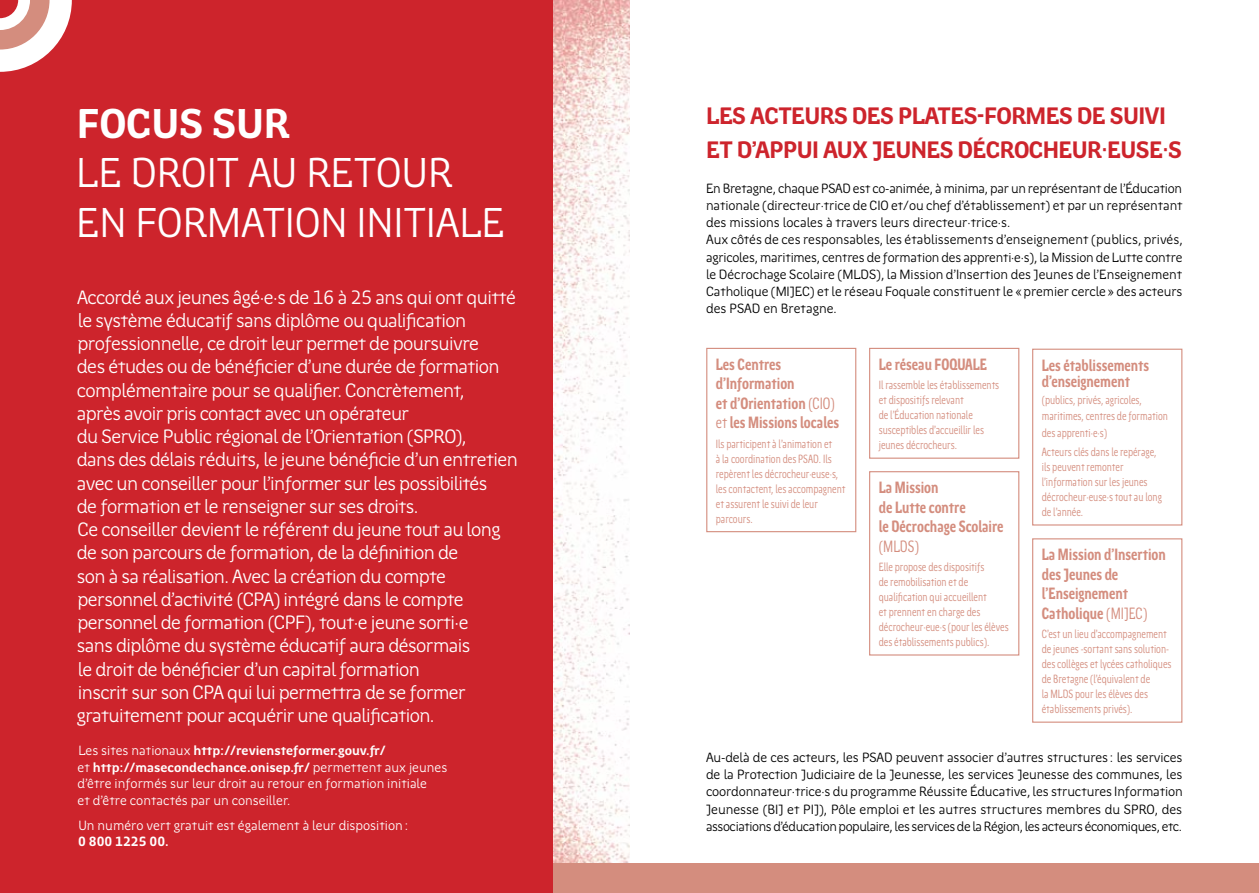
<style>
.page{position:relative;width:1259px;height:893px;background:#fff}
.page>*{position:absolute;margin:0;border:0;box-sizing:border-box;transform-origin:0 0}
.t1{font:42px/49.5px "Region Bretagne";letter-spacing:-.005em;color:#fff}
.t2{font:700 42px "Region Bretagne";letter-spacing:-.005em;color:#fff}
.t3{font:700 24px/34.5px "Region Bretagne";letter-spacing:-.025em;color:#cd242c}
.t4{font:19.5px/23.2px "Region Bretagne";letter-spacing:-.03em;color:#fff}
.t5{font:700 16.5px/19.5px "Region Bretagne Cond";color:#d48d7e}
.t6{font:16.5px "Region Bretagne Cond";color:#d48d7e}
.t7{font:13.5px/17.2px "Region Bretagne";letter-spacing:-.005em;color:#000}
.t8{font:13.5px/16.5px "Region Bretagne";color:#fff}
.t9{font:700 13.5px "Region Bretagne";color:#fff}
.t10{font:12px/15px "Region Bretagne Cond";color:#d48d7e}
.s1{font-weight:700}
.s2{font-weight:400}
</style>
<div class="page">
<img style="left:553px;top:0;width:76px;height:863px">
<div style="left:0;top:863px;width:1259px;height:30px;background:#d48d7e"></div>
<div style="left:0;top:0;width:553px;height:893px;background:#cd242c"></div>
<div style="left:706px;top:348px;width:150px;height:184px;border:1px solid #d48d7e"></div>
<div style="left:1032px;top:349px;width:150px;height:177px;border:1px solid #d48d7e"></div>
<div style="left:869px;top:348px;width:150px;height:111px;border:1px solid #d48d7e"></div>
<div style="left:869px;top:471px;width:150px;height:185px;border:1px solid #d48d7e"></div>
<div style="left:1032px;top:538px;width:150px;height:185px;border:1px solid #d48d7e"></div>
<svg style="left:0;top:0;width:72px;height:72px"></svg>
<h1 class="t2" style="left:77px;top:100px;width:214px">FOCUS SUR</h1>
<h1 class="t1" style="left:76px;top:149px;width:430px">LE DROIT AU RETOUR<br>EN FORMATION INITIALE</h1>
<p class="t4" style="left:77px;top:286px;width:442px">Accordé aux jeunes âgé·e·s de 16 à 25 ans qui ont quitté le système éducatif sans diplôme ou qualification professionnelle, ce droit leur permet de poursuivre<br>des études ou de bénéficier d’une durée de formation complémentaire pour se qualifier. Concrètement,<br>après avoir pris contact avec un opérateur<br>du Service Public régional de l’Orientation (SPRO),<br>dans des délais réduits, le jeune bénéficie d’un entretien avec un conseiller pour l’informer sur les possibilités<br>de formation et le renseigner sur ses droits.<br>Ce conseiller devient le référent du jeune tout au long de son parcours de formation, de la définition de<br>son à sa réalisation. Avec la création du compte personnel d’activité (CPA) intégré dans le compte personnel de formation (CPF), tout·e jeune sorti·e<br>sans diplôme du système éducatif aura désormais<br>le droit de bénéficier d’un capital formation<br>inscrit sur son CPA qui lui permettra de se former gratuitement pour acquérir une qualification.</p>
<p class="t8" style="left:77px;top:743px;width:371px">Les sites nationaux <span class="s1">http://reviensteformer.gouv.fr/<br></span>et <span class="s1">http://masecondechance.onisep.fr/</span> permettent aux jeunes d’être informés sur leur droit au retour en formation initiale<br>et d’être contactés par un conseiller.</p>
<p class="t8" style="left:78px;top:817px;width:332px">Un numéro vert gratuit est également à leur disposition:</p>
<p class="t9" style="left:78px;top:834px;width:92px">0 800 1225 00.</p>
<h2 class="t3" style="left:706px;top:99px;width:477px">LES ACTEURS DES PLATES-FORMES DE SUIVI<br>ET D’APPUI AUX JEUNES DÉCROCHEUR·EUSE·S</h2>
<p class="t7" style="left:706px;top:180px;width:478px">En Bretagne, chaque PSAD est co-animée, à minima, par un représentant de l’Éducation nationale (directeur·trice de CIO et/ou chef d’établissement) et par un représentant des missions locales à travers leurs directeur·trice·s.<br>Aux côtés de ces responsables, les établissements d’enseignement (publics, privés, agricoles, maritimes, centres de formation des apprenti·e·s), la Mission de Lutte contre le Décrochage Scolaire (MLDS), la Mission d’Insertion des Jeunes de l’Enseignement Catholique (MIJEC) et le réseau Foquale constituent le «premier cercle» des acteurs des PSAD en Bretagne.</p>
<p class="t5" style="left:716px;top:355px;width:125px">Les Centres d’Information<br>et d’Orientation <span class="s2">(CIO) et</span> les Missions locales</p>
<p class="t10" style="left:716px;top:436px;width:131px">Ils participent à l’animation et<br>à la coordination des PSAD. Ils repèrent les décrocheur·euse·s, les contactent, les accompagnent et assurent le suivi de leur parcours.</p>
<p class="t5" style="left:878px;top:355px;width:110px">Le réseau FOQUALE</p>
<p class="t10" style="left:878px;top:378px;width:122px">Il rassemble les établissements et dispositifs relevant<br>de l’Éducation nationale susceptibles d’accueillir les jeunes décrocheurs.</p>
<p class="t5" style="left:878px;top:478px;width:126px">La Mission<br>de Lutte contre<br>le Décrochage Scolaire</p>
<p class="t6" style="left:878px;top:537px;width:42px">(MLDS)</p>
<p class="t10" style="left:878px;top:560px;width:131px">Elle propose des dispositifs<br>de remobilisation et de qualification qui accueillent<br>et prennent en charge des décrocheur·eue·s (pour les élèves des établissements publics).</p>
<p class="t5" style="left:1041px;top:357px;width:109px;line-height:16.5px">Les établissements d’enseignement</p>
<p class="t10" style="left:1041px;top:392px;width:128px;line-height:16.5px">(publics, privés, agricoles, maritimes, centres de formation des apprenti·e·s)</p>
<p class="t10" style="left:1041px;top:445px;width:122px">Acteurs clés dans le repérage, ils peuvent remonter l’information sur les jeunes décrocheur·euse·s tout au long de l’année.</p>
<p class="t5" style="left:1041px;top:545px;width:126px">La Mission d’Insertion des Jeunes de l’Enseignement<br>Catholique <span class="s2">(MIJEC)</span></p>
<p class="t10" style="left:1041px;top:627px;width:131px">C’est un lieu d’accompagnement de jeunes -sortant sans solution&shy;des collèges et lycées catholiques de Bretagne (l’équivalent de<br>la MLDS pour les élèves des établissements privés).</p>
<p class="t7" style="left:706px;top:749px;width:478px;text-align:justify">Au-delà de ces acteurs, les PSAD peuvent associer d’autres structures: les services de la Protection Judiciaire de la Jeunesse, les services Jeunesse des communes, les coordonnateur·trice·s du programme Réussite Éducative, les structures Information Jeunesse (BIJ et PIJ), Pôle emploi et les autres structures membres du SPRO, des associations d’éducation populaire, les services de la Région, les acteurs économiques, etc.</p>
</div>
